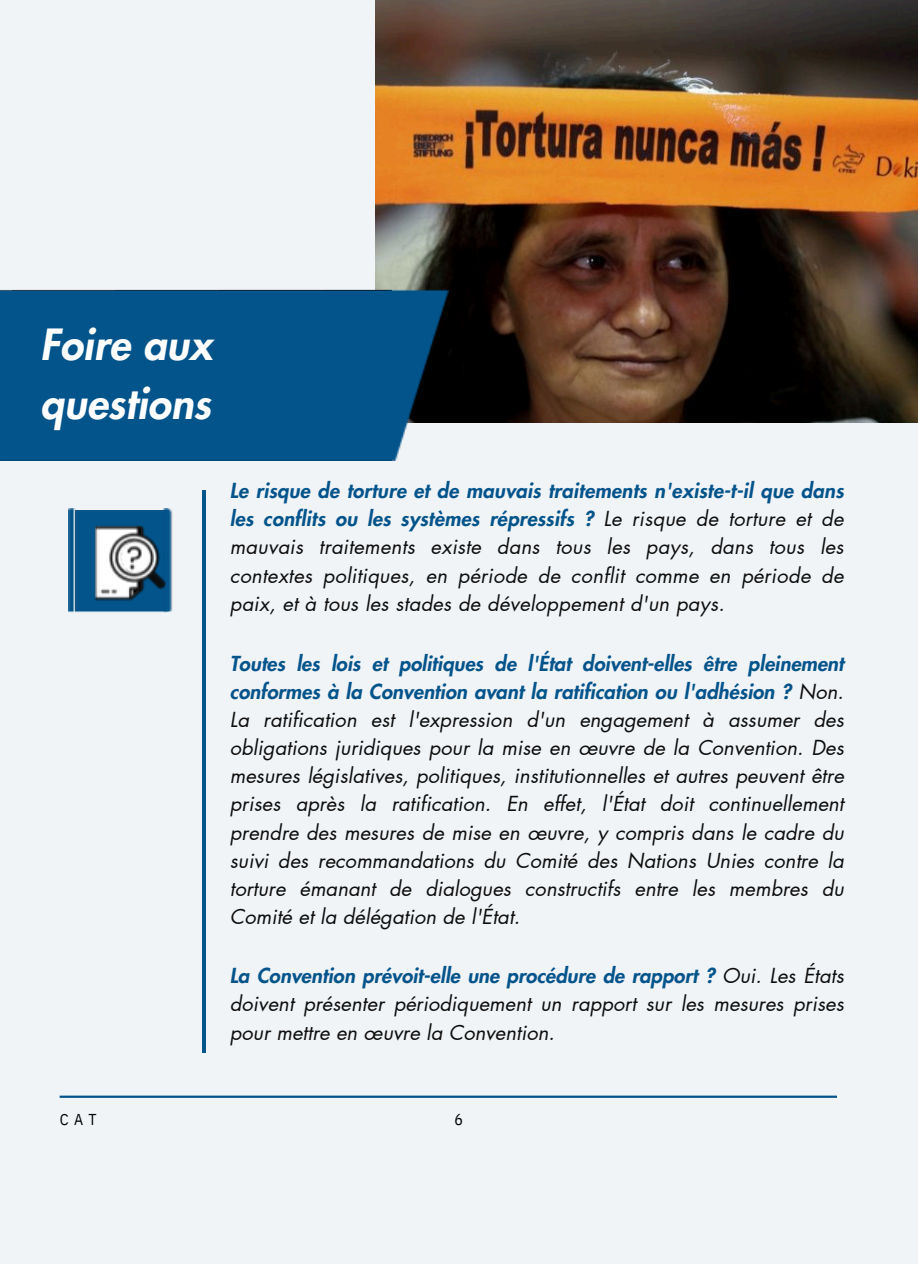
<style>
.page{position:relative;width:918px;height:1264px;background:#fff}
.page>*{position:absolute;margin:0;border:0;box-sizing:border-box;transform-origin:0 0}
.t1{font:italic 800 42px/58.5px "Futura LT Pro";letter-spacing:.005em;color:#fff}
.t2{font:italic 20.25px/28.2px "Futura LT Pro";color:#0e0e0e;text-align:justify}
.t3{font:15.75px "IBM Plex Sans Cond";color:#000}
.s1{font-weight:800;color:#03548b}
</style>
<div class="page">
<div style="left:0;top:0;width:918px;height:1263px;background:#f1f4f7"></div>
<div style="left:77px;top:510px;width:86px;height:102px;background:#03548b"></div>
<img style="left:69px;top:508px;width:8px;height:104px">
<img style="left:163px;top:508px;width:9px;height:104px">
<img style="left:94px;top:525px;width:71px;height:77px">
<hr style="left:202px;top:490px;width:4px;height:120px;background:#03548b">
<hr style="left:202px;top:610px;width:4px;height:120px;background:#03548b">
<hr style="left:202px;top:730px;width:4px;height:120px;background:#03548b">
<hr style="left:202px;top:850px;width:4px;height:120px;background:#03548b">
<hr style="left:202px;top:970px;width:4px;height:82px;background:#03548b">
<img style="left:375px;top:0;width:543px;height:422px">
<div style="left:0;top:290px;width:12px;height:170px;background:#03548b"></div>
<div style="left:12px;top:289px;width:104px;height:171px;background:#03548b"></div>
<div style="left:116px;top:289px;width:103px;height:171px;background:#03548b"></div>
<div style="left:219px;top:289px;width:105px;height:171px;background:#03548b"></div>
<div style="left:324px;top:289px;width:64px;height:171px;background:#03548b"></div>
<img style="left:388px;top:289px;width:60px;height:171px">
<hr style="left:60px;top:1095px;width:777px;height:2px;background:#03548b">
<p class="t1" style="left:40px;top:317px;width:173px">Foire aux questions</p>
<p class="t2" style="left:230px;top:477px;width:615px"><span class="s1">Le risque de torture et de mauvais traitements n'existe-t-il que dans les conflits ou les systèmes répressifs ?</span> Le risque de torture et de mauvais traitements existe dans tous les pays, dans tous les contextes politiques, en période de conflit comme en période de paix, et à tous les stades de développement d'un pays.</p>
<p class="t2" style="left:230px;top:650px;width:616px"><span class="s1">Toutes les lois et politiques de l'État doivent-elles être pleinement conformes à la Convention avant la ratification ou l'adhésion ?</span> Non.<br>La ratification est l'expression d'un engagement à assumer des obligations juridiques pour la mise en œuvre de la Convention. Des mesures législatives, politiques, institutionnelles et autres peuvent être prises après la ratification. En effet, l'État doit continuellement prendre des mesures de mise en œuvre, y compris dans le cadre du suivi des recommandations du Comité des Nations Unies contre la torture émanant de dialogues constructifs entre les membres du Comité et la délégation de l'État.</p>
<p class="t2" style="left:230px;top:962px;width:616px"><span class="s1">La Convention prévoit-elle une procédure de rapport ?</span> Oui. Les États doivent présenter périodiquement un rapport sur les mesures prises pour mettre en œuvre la Convention.</p>
<p class="t3" style="left:60px;top:1108px;width:38px">CAT</p>
<h2 class="t3" style="left:455px;top:1108px;width:10px">6</h2>
</div>
